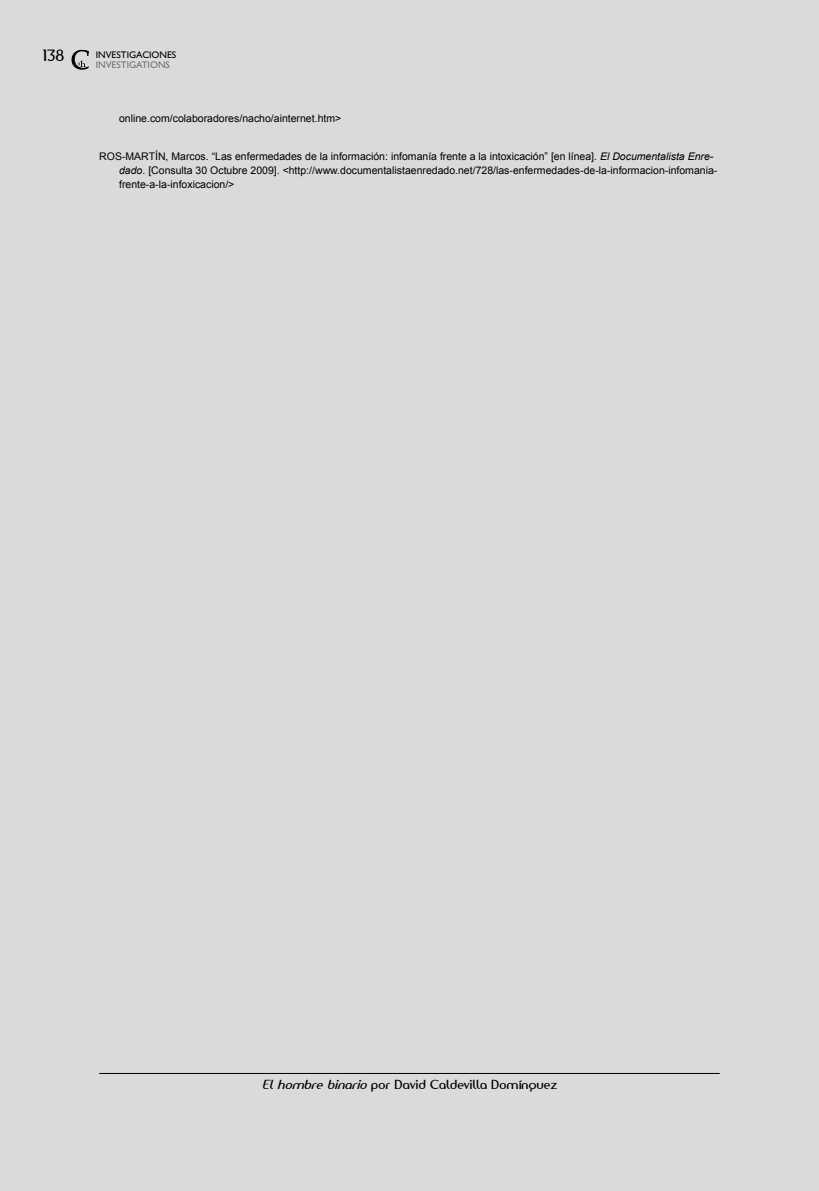
<style>
.page{position:relative;width:819px;height:1191px;background:#d9dadb}
.page>*{position:absolute;margin:0;border:0;box-sizing:border-box;transform-origin:0 0}
.t1{font:15.22px "Amerika Sans";color:#000}
.t2{font:12.25px "Amerika Sans";color:#000}
.t3{font:10.5px/14px "Arial";color:#000}
.t4{font:9.62px "Gill Sans";color:#000}
.t5{font:9.62px "Gill Sans";color:#707172}
.s1{font-style:italic}
</style>
<div class="page">
<hr style="left:99px;top:1073px;width:620px;height:1px;background:#000">
<svg style="left:71px;top:50px;width:18px;height:20px"></svg>
<h1 class="t1" style="left:42px;top:46px;width:23px">138</h1>
<p class="t4" style="left:96px;top:50px;width:82px">INVESTIGACIONES</p>
<p class="t5" style="left:96px;top:59px;width:76px">INVESTIGATIONS</p>
<p class="t3" style="left:119px;top:111px;width:224px">online.com/colaboradores/nacho/ainternet.htm&gt;</p>
<p class="t3" style="left:119px;top:149px;width:599px;text-indent:-20px">ROS-MARTÍN, Marcos. “Las enfermedades de la información: infomanía frente a la intoxicación” [en línea]. <span class="s1">El Documentalista Enre&shy;dado</span>. [Consulta 30 Octubre 2009]. &lt;http://www.documentalistaenredado.net/728/las-enfermedades-de-la-informacion-infomania&shy;frente-a-la-infoxicacion/&gt;</p>
<p class="t2" style="left:262px;top:1076px;width:297px"><span class="s1">Elhombrebinario</span>por David Caldevilla Domínguez</p>
</div>
